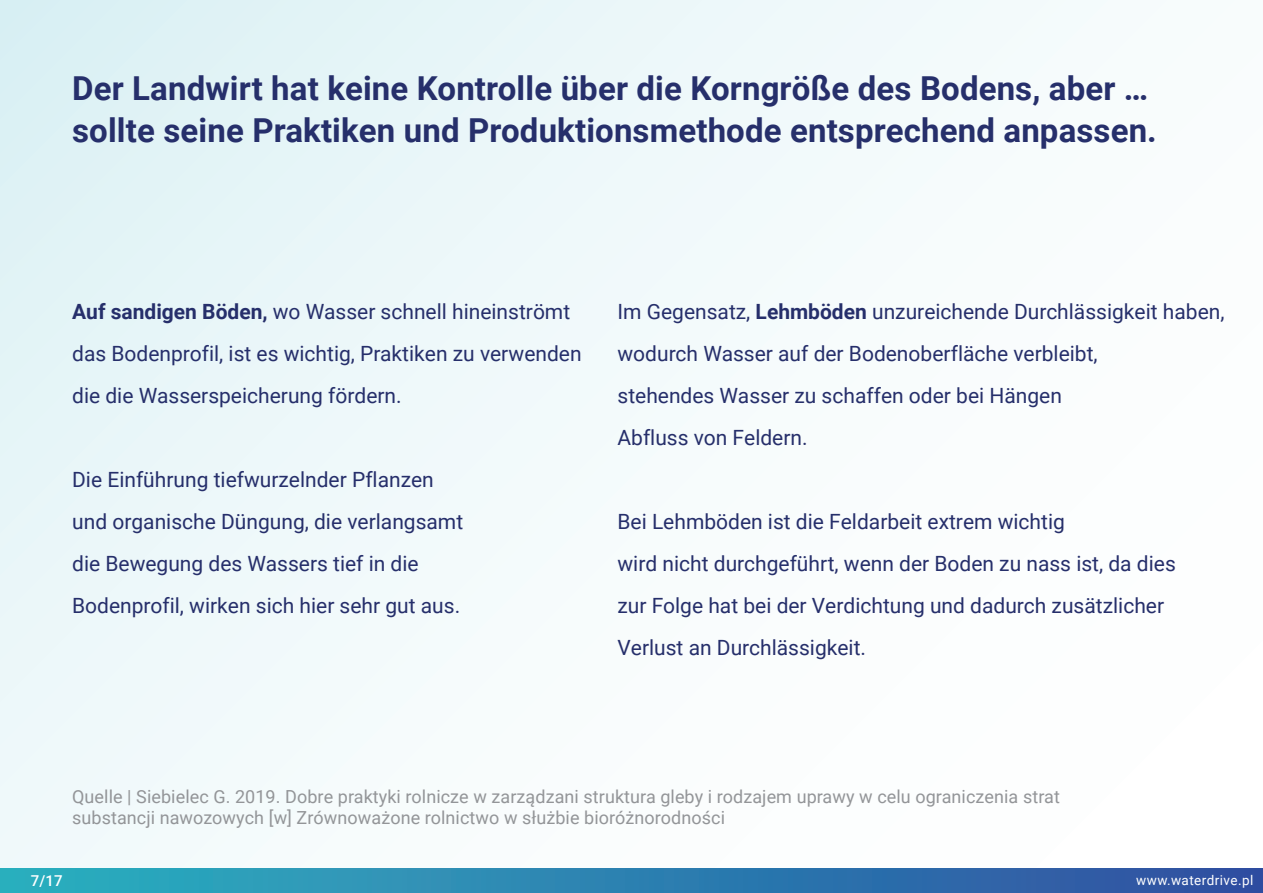
<style>
.page{position:relative;width:1263px;height:893px;background:#fff}
.page>*{position:absolute;margin:0;border:0;box-sizing:border-box;transform-origin:0 0}
.t1{font:700 33px/42px "Roboto";letter-spacing:.005em;color:#262f6b}
.t2{font:21px/42px "Roboto";color:#262f6b}
.t3{font:18px/21px "Roboto";letter-spacing:.005em;color:#939598}
.t4{font:500 15px "Roboto";color:#fff}
.t5{font:13.5px "Roboto";letter-spacing:.03em;color:#fff}
.s1{font-weight:700}
</style>
<div class="page">
<div style="left:0;top:0;width:1263px;height:893px;background:linear-gradient(to right,#e7f5f8,#fefffe)"></div>
<div style="left:0;top:868px;width:1263px;height:25px;background:linear-gradient(to right,#2bb2c0,#2f4ea1)"></div>
<h1 class="t1" style="left:72px;top:66px;width:1086px">Der Landwirt hat keine Kontrolle über die Korngröße des Bodens, aber … sollte seine Praktiken und Produktionsmethode entsprechend anpassen.</h1>
<p class="t2" style="left:72px;top:289px;width:511px"><span class="s1">Auf sandigen Böden,</span> wo Wasser schnell hineinströmt das Bodenprofil, ist es wichtig, Praktiken zu verwenden die die Wasserspeicherung fördern.</p>
<p class="t2" style="left:72px;top:457px;width:392px">Die Einführung tiefwurzelnder Pflanzen und organische Düngung, die verlangsamt die Bewegung des Wassers tief in die Bodenprofil, wirken sich hier sehr gut aus.</p>
<p class="t2" style="left:617px;top:289px;width:608px">Im Gegensatz, <span class="s1">Lehmböden</span> unzureichende Durchlässigkeit haben, wodurch Wasser auf der Bodenoberfläche verbleibt,<br>stehendes Wasser zu schaffen oder bei Hängen<br>Abfluss von Feldern.</p>
<p class="t2" style="left:617px;top:499px;width:560px">Bei Lehmböden ist die Feldarbeit extrem wichtig<br>wird nicht durchgeführt, wenn der Boden zu nass ist, da dies zur Folge hat bei der Verdichtung und dadurch zusätzlicher Verlust an Durchlässigkeit.</p>
<p class="t3" style="left:72px;top:785px;width:989px">Quelle | Siebielec G. 2019. Dobre praktyki rolnicze w zarządzani struktura gleby i rodzajem uprawy w celu ograniczenia strat substancji nawozowych [w] Zrównoważone rolnictwo w służbie bioróżnorodności</p>
<p class="t4" style="left:31px;top:870px;width:33px">7/17</p>
<p class="t5" style="left:1136px;top:871px;width:119px">www.waterdrive.pl</p>
</div>
